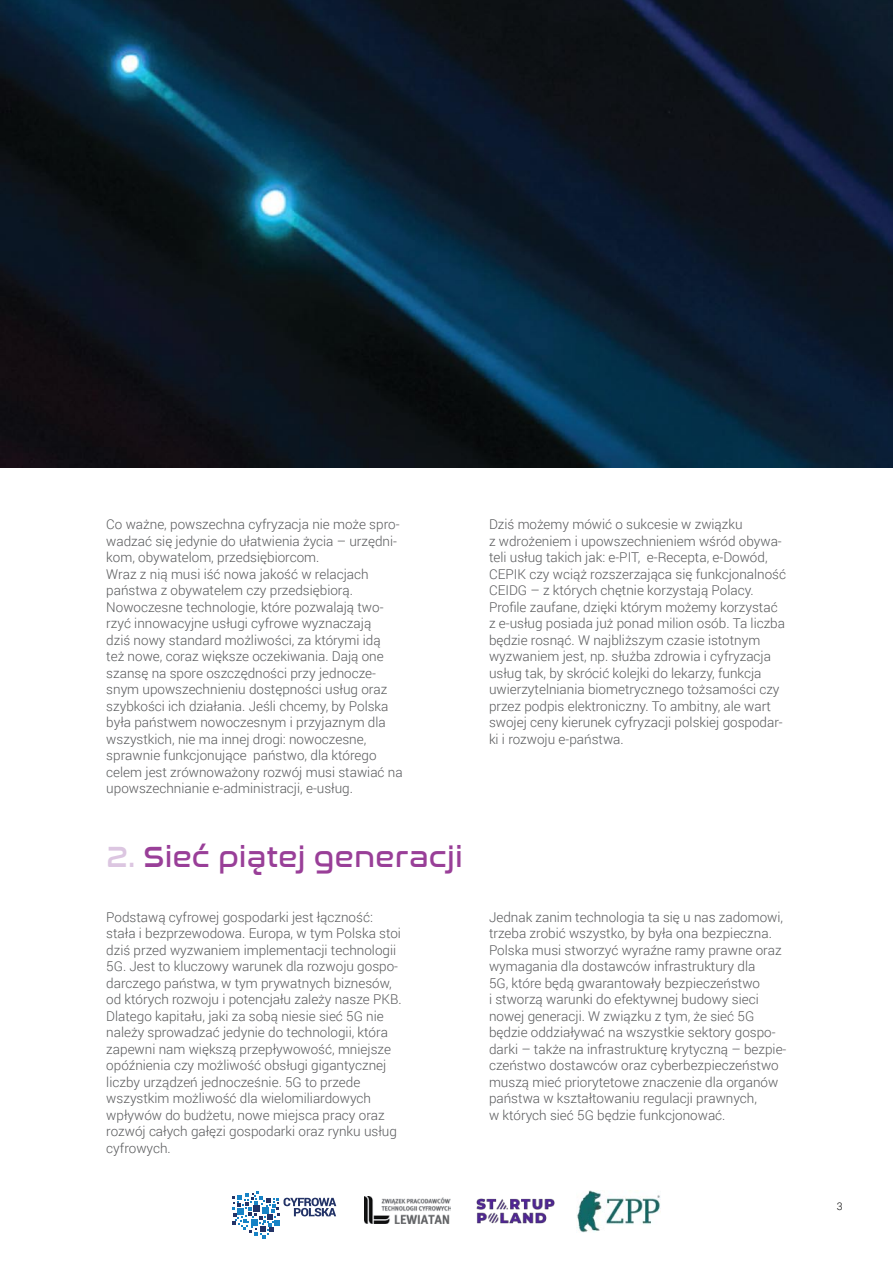
<style>
.page{position:relative;width:893px;height:1263px;background:#fff}
.page>*{position:absolute;margin:0;border:0;box-sizing:border-box;transform-origin:0 0}
.t1{font:30px "Nasalization Rg";color:#993f98}
.t2{font:300 13.5px/16.5px "Roboto";color:#58595b}
.t3{font:300 10.5px "Roboto";color:#000}
.s1{color:#dcc6e1}
</style>
<div class="page">
<svg style="left:232px;top:1192px;width:104px;height:47px"></svg>
<img style="left:476px;top:1198px;width:79px;height:26px">
<img style="left:364px;top:1196px;width:87px;height:28px">
<img style="left:577px;top:1190px;width:84px;height:42px">
<img style="left:0;top:0;width:893px;height:468px">
<p class="t2" style="left:106px;top:516px;width:298px">Co ważne, powszechna cyfryzacja nie może spro&shy;wadzać się jedynie do ułatwienia życia – urzędni&shy;kom, obywatelom, przedsiębiorcom.<br>Wraz z nią musi iść nowa jakość w relacjach państwa z obywatelem czy przedsiębiorą.<br>Nowoczesne technologie, które pozwalają two&shy;rzyć innowacyjne usługi cyfrowe wyznaczają<br>dziś nowy standard możliwości, za którymi idą<br>też nowe, coraz większe oczekiwania. Dają one szansę na spore oszczędności przy jednocze&shy;snym upowszechnieniu dostępności usług oraz szybkości ich działania. Jeśli chcemy, by Polska była państwem nowoczesnym i przyjaznym dla wszystkich, nie ma innej drogi: nowoczesne, sprawnie funkcjonujące państwo, dla którego celem jest zrównoważony rozwój musi stawiać na upowszechnianie e-administracji, e-usług.</p>
<p class="t2" style="left:489px;top:516px;width:299px">Dziś możemy mówić o sukcesie w związku<br>z wdrożeniem i upowszechnieniem wśród obywa&shy;teli usług takich jak: e-PIT, e-Recepta, e-Dowód, CEPIK czy wciąż rozszerzająca się funkcjonalność CEIDG – z których chętnie korzystają Polacy.<br>Profile zaufane, dzięki którym możemy korzystać z e-usług posiada już ponad milion osób. Ta liczba będzie rosnąć. W najbliższym czasie istotnym wyzwaniem jest, np. służba zdrowia i cyfryzacja usług tak, by skrócić kolejki do lekarzy, funkcja uwierzytelniania biometrycznego tożsamości czy przez podpis elektroniczny. To ambitny, ale wart swojej ceny kierunek cyfryzacji polskiej gospodar&shy;ki i rozwoju e-państwa.</p>
<h1 class="t1" style="left:106px;top:829px;width:358px"><span class="s1">2.</span> Sieć piątej generacji</h1>
<p class="t2" style="left:106px;top:908px;width:297px">Podstawą cyfrowej gospodarki jest łączność: stała i bezprzewodowa. Europa, w tym Polska stoi dziś przed wyzwaniem implementacji technologii 5G. Jest to kluczowy warunek dla rozwoju gospo&shy;darczego państwa, w tym prywatnych biznesów, od których rozwoju i potencjału zależy nasze PKB.<br>Dlatego kapitału, jaki za sobą niesie sieć 5G nie należy sprowadzać jedynie do technologii, która zapewni nam większą przepływowość, mniejsze opóźnienia czy możliwość obsługi gigantycznej liczby urządzeń jednocześnie. 5G to przede wszystkim możliwość dla wielomiliardowych wpływów do budżetu, nowe miejsca pracy oraz rozwój całych gałęzi gospodarki oraz rynku usług cyfrowych.</p>
<p class="t2" style="left:489px;top:908px;width:299px">Jednak zanim technologia ta się u nas zadomowi, trzeba zrobić wszystko, by była ona bezpieczna.<br>Polska musi stworzyć wyraźne ramy prawne oraz wymagania dla dostawców infrastruktury dla<br>5G, które będą gwarantowały bezpieczeństwo<br>i stworzą warunki do efektywnej budowy sieci nowej generacji. W związku z tym, że sieć 5G będzie oddziaływać na wszystkie sektory gospo&shy;darki – także na infrastrukturę krytyczną – bezpie&shy;czeństwo dostawców oraz cyberbezpieczeństwo muszą mieć priorytetowe znaczenie dla organów państwa w kształtowaniu regulacji prawnych,<br>w których sieć 5G będzie funkcjonować.</p>
<p class="t3" style="left:837px;top:1199px;width:7px">3</p>
</div>
